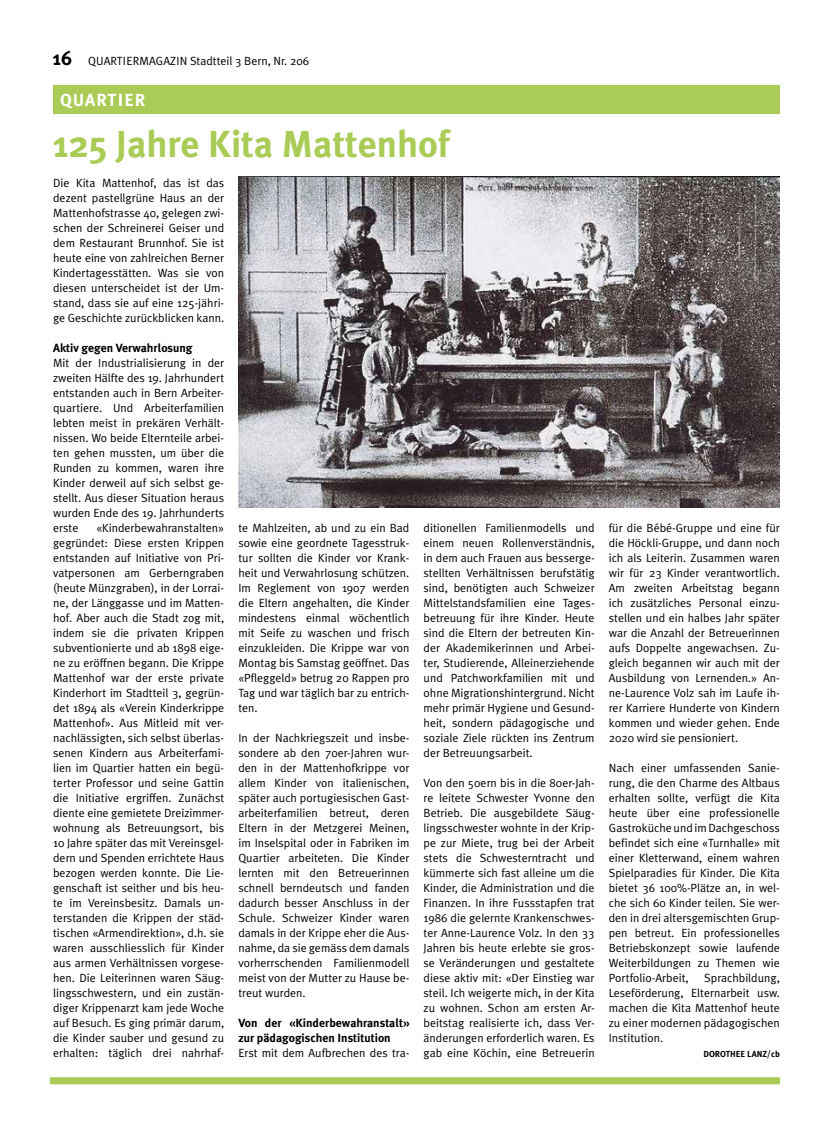
<style>
.page{position:relative;width:833px;height:1134px;background:#fff}
.page>*{position:absolute;margin:0;border:0;box-sizing:border-box;transform-origin:0 0}
.t1{font:700 37.5px "Meta Plus";color:#aacc56}
.t2{font:700 17.5px "Meta Plus";color:#fff}
.t3{font:11.88px/15px "Meta Plus Normal";color:#000;text-align:justify}
.t4{font:700 11.88px/15px "Meta Plus";color:#000}
.t5{font:700 8.75px "Meta Plus";color:#000}
.s1{font-family:"Meta Plus";font-weight:700;font-size:20px}
</style>
<div class="page">
<div style="left:53px;top:85px;width:727px;height:28px;background:#aacc56"></div>
<div style="left:50px;top:1077px;width:730px;height:7px;background:#aacc56;border:1px solid #aacc56"></div>
<img style="left:238px;top:177px;width:542px;height:330px">
<p class="t3" style="left:53px;top:53px;width:258px"><span class="s1">16</span> Quarti ermagazin Stadtteil 3 Bern, Nr. 206</p>
<h2 class="t2" style="left:60px;top:90px;width:87px">Quartier</h2>
<h1 class="t1" style="left:53px;top:122px;width:398px">125 Jahre Kita Mattenhof</h1>
<p class="t3" style="left:53px;top:175px;width:172px">Die Kita Mattenhof, das ist das dezent pastellgrüne Haus an der Mattenhofstrasse 40, gelegen zwi&shy;schen der Schreinerei Geiser und dem Restaurant Brunnhof. Sie ist heute eine von zahlreichen Berner Kindertagesstätten. Was sie von diesen unterscheidet ist der Um&shy;stand, dass sie auf eine 125-jähri&shy;ge Geschichte zurückblicken kann.</p>
<p class="t4" style="left:53px;top:340px;width:141px">Aktiv gegen Verwahrlosung</p>
<p class="t3" style="left:53px;top:355px;width:172px">Mit der Industrialisierung in der zweiten Hälfte des 19. Jahrhundert entstanden auch in Bern Arbeiter&shy;quartiere. Und Arbeiterfamilien lebten meist in prekären Verhält&shy;nissen. Wo beide Elternteile arbei&shy;ten gehen mussten, um über die Runden zu kommen, waren ihre Kinder derweil auf sich selbst ge&shy;stellt. Aus dieser Situation heraus wurden Ende des 19. Jahrhunderts erste</p>
<p class="t3" style="left:423px;top:520px;width:172px">ditionellen Familienmodells und einem neuen Rollenverständnis, in dem auch Frauen aus besserge&shy;stellten Verhältnissen berufstätig sind, benötigten auch Schweizer Mittelstandsfamilien eine Tages&shy;betreuung für ihre Kinder. Heute sind die Eltern der betreuten Kin&shy;der Akademikerinnen und Arbei&shy;ter, Studierende, Alleinerziehende und Patchworkfamilien mit und ohne Migrationshintergrund. Nicht mehr primär Hygiene und Gesund&shy;heit, sondern pädagogische und soziale Ziele rückten ins Zentrum der Betreuungsarbeit.</p>
<p class="t3" style="left:423px;top:775px;width:172px">Von den 50ern bis in die 80er-Jah&shy;re leitete Schwester Yvonne den Betrieb. Die ausgebildete Säug&shy;lingsschwester wohnte in der Krip&shy;pe zur Miete, trug bei der Arbeit stets die Schwesterntracht und kümmerte sich fast alleine um die Kinder, die Administration und die Finanzen. In ihre Fussstapfen trat 1986 die gelernte Krankenschwes&shy;ter Anne-Laurence Volz. In den 33<br>Jahren bis heute erlebte sie gros&shy;se Veränderungen und gestaltete diese aktiv mit: «Der Einstieg war steil. Ich weigerte mich, in der Kita zu wohnen. Schon am ersten Ar&shy;beitstag realisierte ich, dass Ver&shy;änderungen erforderlich waren. Es gab eine Köchin, eine Betreuerin</p>
<p class="t3" style="left:53px;top:520px;width:172px;text-indent:43px">«Kinderbewahranstalten» gegründet: Diese ersten Krippen entstanden auf Initiative von Pri&shy;vatpersonen am Gerberngraben (heute Münzgraben), in der Lorrai&shy;ne, der Länggasse und im Matten&shy;hof. Aber auch die Stadt zog mit, indem sie die privaten Krippen subventionierte und ab 1898 eige&shy;ne zu eröffnen begann. Die Krippe Mattenhof war der erste private Kinderhort im Stadtteil 3, gegrün&shy;det 1894 als «Verein Kinderkrippe Mattenhof». Aus Mitleid mit ver&shy;nachlässigten, sich selbst überlas&shy;senen Kindern aus Arbeiterfami&shy;lien im Quartier hatten ein begü&shy;terter Professor und seine Gattin die Initiative ergriffen. Zunächst diente eine gemietete Dreizimmer&shy;wohnung als Betreuungsort, bis 10 Jahre später das mit Vereinsgel&shy;dern und Spenden errichtete Haus bezogen werden konnte. Die Lie&shy;genschaft ist seither und bis heu&shy;te im Vereinsbesitz. Damals un&shy;terstanden die Krippen der städ&shy;tischen «Armendirektion», d.h. sie waren ausschliesslich für Kinder aus armen Verhältnissen vorgese&shy;hen. Die Leiterinnen waren Säug&shy;lingsschwestern, und ein zustän&shy;diger Krippenarzt kam jede Woche auf Besuch. Es ging primär darum, die Kinder sauber und gesund zu erhalten: täglich drei nahrhaf-</p>
<p class="t3" style="left:238px;top:520px;width:172px">te Mahlzeiten, ab und zu ein Bad sowie eine geordnete Tagesstruk&shy;tur sollten die Kinder vor Krank&shy;heit und Verwahrlosung schützen.<br>Im Reglement von 1907 werden die Eltern angehalten, die Kinder mindestens einmal wöchentlich mit Seife zu waschen und frisch einzukleiden. Die Krippe war von Montag bis Samstag geöffnet. Das «Pfleggeld» betrug 20 Rappen pro Tag und war täglich bar zu entrich&shy;ten.</p>
<p class="t3" style="left:238px;top:730px;width:172px">In der Nachkriegszeit und insbe&shy;sondere ab den 70er-Jahren wur&shy;den in der Mattenhofkrippe vor allem Kinder von italienischen, später auch portugiesischen Gast&shy;arbeiterfamilien betreut, deren Eltern in der Metzgerei Meinen, im Inselspital oder in Fabriken im Quartier arbeiteten. Die Kinder lernten mit den Betreuerinnen schnell berndeutsch und fanden dadurch besser Anschluss in der Schule. Schweizer Kinder waren damals in der Krippe eher die Aus&shy;nahme, da sie gemäss dem damals vorherrschenden Familienmodell meist von der Mutter zu Hause be&shy;treut wurden.</p>
<p class="t4" style="left:238px;top:1015px;width:172px">Von der «Kinderbewahranstalt» zur pädagogischen I nstitution</p>
<p class="t3" style="left:238px;top:1045px;width:172px">Erst mit dem Aufbrechen des tra-</p>
<p class="t3" style="left:609px;top:520px;width:172px">für die Bébé-Gruppe und eine für die Höckli-Gruppe, und dann noch ich als Leiterin. Zusammen waren wir für 23 Kinder verantwortlich.<br>Am zweiten Arbeitstag begann ich zusätzliches Personal einzu&shy;stellen und ein halbes Jahr später war die Anzahl der Betreuerinnen aufs Doppelte angewachsen. Zu&shy;gleich begannen wir auch mit der Ausbildung von Lernenden.» An&shy;ne-Laurence Volz sah im Laufe ih&shy;rer Karriere Hunderte von Kindern kommen und wieder gehen. Ende 2020 wird sie pensioniert.</p>
<p class="t3" style="left:609px;top:760px;width:172px">Nach einer umfassenden Sanie&shy;rung, die den Charme des Altbaus erhalten sollte, verfügt die Kita heute über eine professionelle Gastroküche und im Dachgeschoss befindet sich eine «Turnhalle» mit einer Kletterwand, einem wahren Spielparadies für Kinder. Die Kita bietet 36 100%-Plätze an, in wel&shy;che sich 60 Kinder teilen. Sie wer&shy;den in drei altersgemischten Grup&shy;pen betreut. Ein professionelles Betriebskonzept sowie laufende Weiterbildungen zu Themen wie Portfolio-Arbeit,</p>
<p class="t3" style="left:609px;top:970px;width:172px;text-indent:95px">Sprachbildung, Leseförderung, Elternarbeit usw. machen die Kita Mattenhof heute zu einer modernen pädagogischen Institution.</p>
<p class="t5" style="left:703px;top:1049px;width:50px">Doroth ee Lanz</p>
<p class="t5" style="left:767px;top:1049px;width:14px">/cb</p>
</div>
